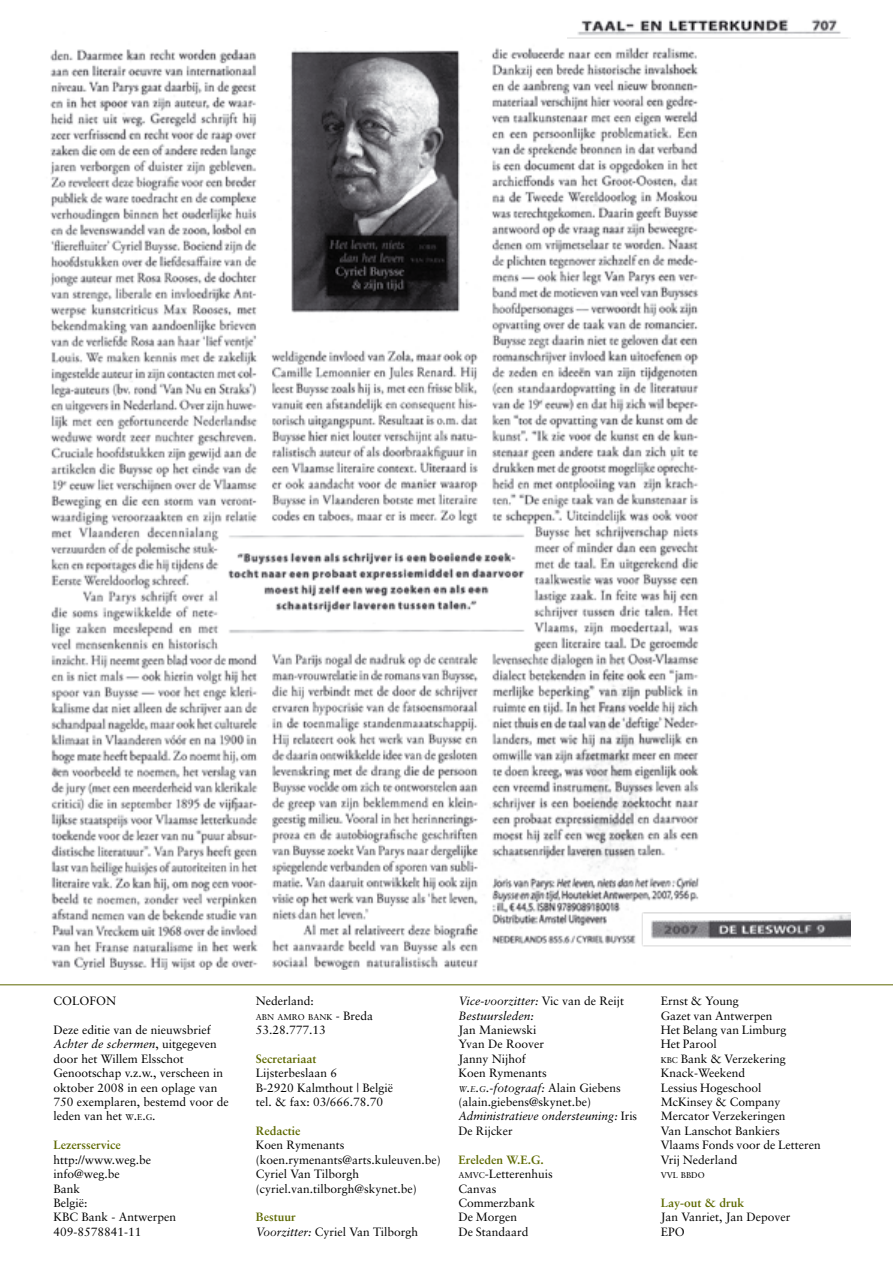
<style>
.page{position:relative;width:893px;height:1263px;background:#fff}
.page>*{position:absolute;margin:0;border:0;box-sizing:border-box;transform-origin:0 0}
.t1{font:12px/14.4px "Sabon LT";color:#000}
.t2{font:700 12px "Sabon LT";color:#5d6800}
.t3{font:italic 12px/14.4px "Sabon LT";color:#000}
.t4{font:8.4px "Sabon LT";color:#000}
.s1{font-style:italic}
.s2{font-size:8.4px}
.s3{font-style:inherit}
.s4{font-size:12px}
.s5{font-weight:700;color:#5d6800}
.s6{font-style:normal}
.s7{font-style:italic;font-size:8.4px}
</style>
<div class="page">
<hr style="left:0;top:984px;width:893px;height:1px;background:#5d6800">
<img style="left:34px;top:37px;width:534px;height:932px">
<img style="left:568px;top:19px;width:282px;height:967px">
<p class="t1" style="left:53px;top:994px;width:64px">COLOFON</p>
<p class="t1" style="left:53px;top:1022px;width:177px">Deze editie van de nieuwsbrief<br><span class="s1">Achter de schermen</span>, uitgegeven door het Willem Elsschot<br>Genootschap v.z.w., verscheen in oktober 2008 in een oplage van<br>750 exemplaren, bestemd voor de leden van het <span class="s2">W</span><span class="s3">.</span><span class="s2">E</span><span class="s3">.</span><span class="s2">G</span><span class="s3">.</span></p>
<p class="t2" style="left:53px;top:1138px;width:69px">Lezersservice</p>
<p class="t1" style="left:53px;top:1152px;width:124px">http://www.weg.be info@weg.be<br>Bank<br>België:<br>KBC Bank - Antwerpen<br>409-8578841-11</p>
<p class="t1" style="left:256px;top:994px;width:60px">Nederland:</p>
<p class="t4" style="left:256px;top:1012px;width:119px">ABN AMRO BANK <span class="s4">- Breda</span></p>
<p class="t1" style="left:256px;top:1022px;width:72px">53.28.777.13</p>
<p class="t2" style="left:256px;top:1051px;width:62px">Secretariaat</p>
<p class="t1" style="left:256px;top:1066px;width:139px">Lijsterbeslaan 6<br>B-2920 Kalmthout | België tel. &amp; fax: 03/666.78.70</p>
<p class="t2" style="left:256px;top:1123px;width:46px">Redactie</p>
<p class="t1" style="left:256px;top:1138px;width:186px">Koen Rymenants (koen.rymenants@arts.kuleuven.be)<br>Cyriel Van Tilborgh (cyriel.van.tilborgh@skynet.be)</p>
<p class="t1" style="left:256px;top:1210px;width:164px"><span class="s5">Bestuur<br></span><span class="s1">Voorzitter:</span> Cyriel Van Tilborgh</p>
<p class="t3" style="left:458px;top:994px;width:167px">Vice-voorzitter: <span class="s6">Vic van de Reijt<br></span>Bestuursleden:</p>
<p class="t1" style="left:458px;top:1022px;width:180px">Jan Maniewski<br>Yvan De Roover<br>Janny Nijhof<br>Koen Rymenants<br><span class="s7">w</span><span class="s1">.</span><span class="s7">e</span><span class="s1">.</span><span class="s7">g</span><span class="s1">.</span><span class="s1">-fotograaf:</span> Alain Giebens (alain.giebens@skynet.be)<br><span class="s1">Administratieve ondersteuning:</span> Iris<br>De Rijcker</p>
<p class="t1" style="left:458px;top:1152px;width:96px"><span class="s5">Ereleden W.E.G.<br></span><span class="s2">AMVC</span>-Letterenhuis<br>Canvas<br>Commerzbank<br>De Morgen<br>De Standaard</p>
<p class="t1" style="left:661px;top:994px;width:162px">Ernst &amp; Young<br>Gazet van Antwerpen<br>Het Belang van Limburg<br>Het Parool<br><span class="s2">KBC</span> Bank &amp; Verzekering<br>Knack-Weekend<br>Lessius Hogeschool<br>McKinsey &amp; Company<br>Mercator Verzekeringen<br>Van Lanschot Bankiers<br>Vlaams Fonds voor de Letteren<br>Vrij Nederland</p>
<p class="t4" style="left:661px;top:1170px;width:45px">VVL BBDO</p>
<p class="t2" style="left:661px;top:1195px;width:85px">Lay-out &amp; druk</p>
<p class="t1" style="left:661px;top:1210px;width:131px">Jan Vanriet, Jan Depover<br>EPO</p>
</div>
